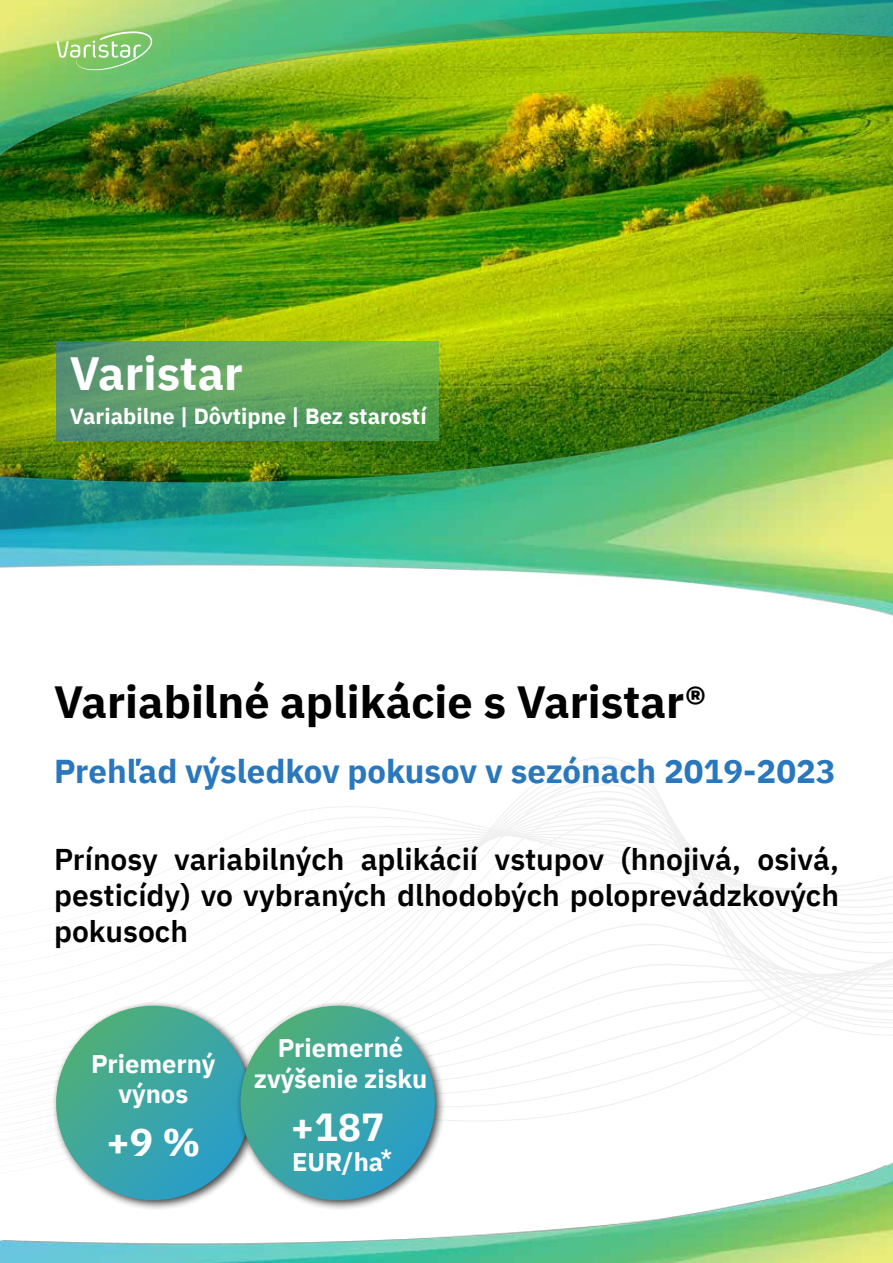
<style>
.page{position:relative;width:893px;height:1263px;background:#fff}
.page>*{position:absolute;margin:0;border:0;box-sizing:border-box;transform-origin:0 0}
.t1{font:700 46.5px "IBM Plex Sans";color:#fff}
.t2{font:700 45px "IBM Plex Sans";color:#000}
.t3{font:700 39px "IBM Plex Sans";color:#fff}
.t4{font:700 33px "IBM Plex Sans";color:#2977bc}
.t5{font:600 30px/36px "IBM Plex Sans";color:#000;text-align:justify}
.t6{font:700 25.5px/30.6px "IBM Plex Sans";color:#fff;text-align:center}
.t7{font:700 21.9px "IBM Plex Sans";color:#fff}
.t8{font:700 19.5px "IBM Plex Sans";color:#fff}
</style>
<div class="page">
<svg style="left:225px;top:819px;width:461px;height:21px"></svg>
<svg style="left:186px;top:840px;width:519px;height:21px"></svg>
<svg style="left:141px;top:861px;width:752px;height:21px"></svg>
<svg style="left:104px;top:882px;width:789px;height:14px"></svg>
<svg style="left:79px;top:896px;width:814px;height:31px"></svg>
<img style="left:0;top:927px;width:893px;height:336px">
<img style="left:0;top:177px;width:893px;height:152px">
<img style="left:0;top:329px;width:893px;height:287px">
<img style="left:0;top:0;width:893px;height:177px">
<svg style="left:56px;top:31px;width:96px;height:40px;background:#98d17e"></svg>
<div style="left:51px;top:1000px;width:210px;height:211px;background:#000;opacity:.75"></div>
<svg style="left:56px;top:1006px;width:195px;height:194px;background:#3ca6a1"></svg>
<div style="left:235px;top:1000px;width:211px;height:211px;background:#000;opacity:.75"></div>
<svg style="left:241px;top:1006px;width:194px;height:194px;background:#3ca5a2"></svg>
<svg style="left:56px;top:341px;width:383px;height:99px;background:#5da05f"></svg>
<h1 class="t1" style="left:70px;top:337px;width:175px">Varistar</h1>
<p class="t7" style="left:70px;top:399px;width:358px">Variabilne | Dôvtipne | Bez starostí</p>
<h2 class="t2" style="left:54px;top:666px;width:654px">Variabilné aplikácie s Varistar®</h2>
<p class="t4" style="left:54px;top:745px;width:783px">Prehľad výsledkov pokusov v sezónach 2019-2023</p>
<p class="t5" style="left:54px;top:838px;width:786px">Prínosy variabilných aplikácií vstupov (hnojivá, osivá, pesticídy) vo vybraných dlhodobých poloprevádzkových pokusoch</p>
<p class="t6" style="left:91px;top:1046px;width:126px">Priemerný výnos</p>
<h3 class="t3" style="left:106px;top:1111px;width:95px">+9 %</h3>
<p class="t6" style="left:254px;top:1031px;width:175px">Priemerné zvýšenie zisku</p>
<h3 class="t3" style="left:291px;top:1096px;width:95px">+187</h3>
<p class="t6" style="left:292px;top:1145px;width:93px">EUR/ha</p>
<p class="t8" style="left:380px;top:1141px;width:13px">*</p>
</div>
